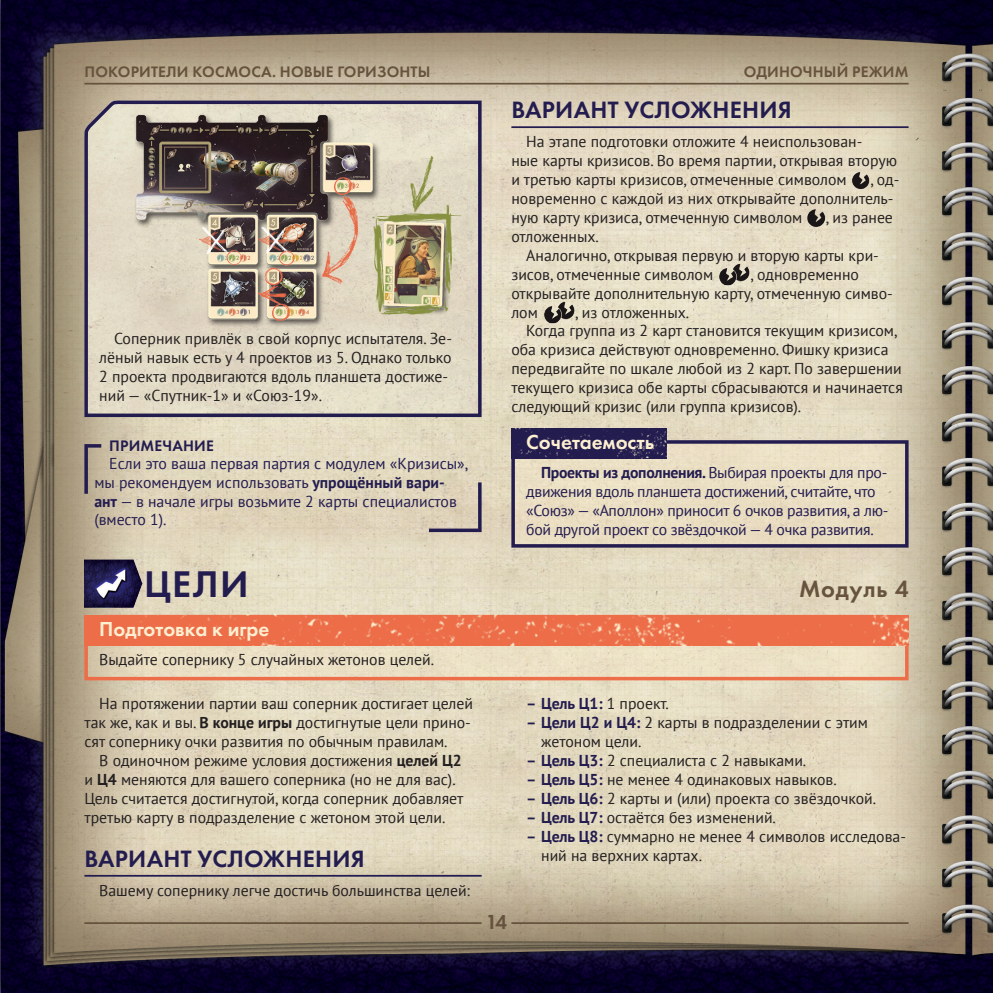
<style>
.page{position:relative;width:993px;height:993px;background:#fff}
.page>*{position:absolute;margin:0;border:0;box-sizing:border-box;transform-origin:0 0}
.t1{font:38.5px "Futura New Demi";color:#231c4f}
.Heading_3{font:24.5px "Futura New Demi";letter-spacing:.01em;color:#231c4f}
.t2{font:24.5px "Futura New Demi";letter-spacing:.03em;color:#67533e}
.t3{font:21px "Futura New Demi";color:#fdefd0}
.t4{font:21px "Futura New Demi";color:#67523f}
.t5{font:15.75px/18.9px "PT Sans";color:#231f20}
.t6{font:15.75px/18.9px "PT Sans";letter-spacing:-.02em;color:#231c4f}
.t7{font:15.75px/18.9px "PT Sans";color:#231c4f}
.t8{font:15.75px "Futura New Demi";letter-spacing:.01em;color:#67533d}
.t9{font:700 15.75px "PT Sans";letter-spacing:-.005em;color:#231c4f}
.t10{font:15.75px "Futura New Demi";letter-spacing:.01em;color:#231c4f}
.s1{font-weight:700}
.s2{font-weight:400;color:#231f20}
.s3{font-weight:700;color:#231c4f}
</style>
<div class="page">
<img style="left:0;top:0;width:992px;height:992px">
<hr style="left:84px;top:921px;width:397px;height:2px;background:#67533e">
<hr style="left:511px;top:921px;width:397px;height:2px;background:#67533e">
<hr style="left:84px;top:83px;width:824px;height:1px;background:#67533e">
<hr style="left:511px;top:126px;width:397px;height:2px;background:#231c4f">
<img style="left:850px;top:171px;width:20px;height:19px">
<img style="left:806px;top:209px;width:19px;height:18px">
<img style="left:718px;top:264px;width:32px;height:23px">
<img style="left:543px;top:302px;width:32px;height:22px">
<div style="left:513px;top:442px;width:393px;height:103px;background:#eadfc3"></div>
<div style="left:511px;top:440px;width:397px;height:107px;border:4px solid #231c4f"></div>
<img style="left:511px;top:427px;width:156px;height:31px">
<svg style="left:83px;top:613px;width:828px;height:69px;background:#e9d0b3"></svg>
<img style="left:84px;top:614px;width:824px;height:31px">
<hr style="left:84px;top:874px;width:397px;height:2px;background:#231c4f">
<svg style="left:83px;top:99px;width:400px;height:319px;background:#cec6b8"></svg>
<img style="left:123px;top:106px;width:337px;height:219px">
<img style="left:357px;top:196px;width:116px;height:135px">
<img style="left:389px;top:143px;width:68px;height:72px">
<img style="left:281px;top:180px;width:99px;height:115px">
<img style="left:264px;top:267px;width:19px;height:12px">
<img style="left:333px;top:175px;width:19px;height:20px">
<img style="left:271px;top:309px;width:19px;height:12px">
<img style="left:226px;top:249px;width:17px;height:17px">
<img style="left:278px;top:250px;width:16px;height:16px">
<img style="left:196px;top:225px;width:35px;height:30px">
<img style="left:200px;top:223px;width:29px;height:39px">
<img style="left:255px;top:225px;width:35px;height:30px">
<img style="left:255px;top:279px;width:35px;height:30px">
<img style="left:257px;top:223px;width:32px;height:38px">
<hr style="left:87px;top:444px;width:14px;height:3px;background:#231c4f">
<svg style="left:84px;top:444px;width:4px;height:49px"></svg>
<svg style="left:429px;top:528px;width:49px;height:4px"></svg>
<hr style="left:478px;top:482px;width:3px;height:50px;background:#231c4f">
<img style="left:84px;top:557px;width:62px;height:52px">
<p class="t8" style="left:84px;top:62px;width:347px">ПОКОРИТЕЛИ КОСМОСА. НОВЫЕ ГОРИЗОНТЫ</p>
<p class="t8" style="left:743px;top:62px;width:166px">ОДИНОЧНЫЙ РЕЖИМ</p>
<p class="Heading_3" style="left:511px;top:95px;width:281px">ВАРИАНТ УСЛОЖНЕНИЯ</p>
<p class="t5" style="left:511px;top:132px;width:387px;text-indent:15px">На этапе подготовки отложите 4 неиспользован-<br>ные карты кризисов. Во время партии, открывая вторую и третью карты кризисов, отмеченные символом</p>
<p class="t5" style="left:511px;top:170px;width:389px;text-indent:359px">, од&shy;новременно с каждой из них открывайте дополнитель&shy;ную карту кризиса, отмеченную символом</p>
<p class="t5" style="left:825px;top:207px;width:68px">, из ранее</p>
<p class="t5" style="left:99px;top:328px;width:354px;text-indent:15px">Соперник привлёк в свой корпус испытателя. Зе&shy;лёный навык есть у 4 проектов из 5. Однако только 2 проекта продвигаются вдоль планшета достиже&shy;ний — «Спутник-1» и «Союз-19».</p>
<p class="t10" style="left:109px;top:435px;width:106px">ПРИМЕЧАНИЕ</p>
<p class="t7" style="left:94px;top:453px;width:375px;text-indent:15px">Если это ваша первая партия с модулем «Кризисы», мы рекомендуем использовать <span class="s1">упрощённый вари&shy;ант</span> — в начале игры возьмите 2 карты специалистов (вместо 1).</p>
<p class="t1" style="left:144px;top:559px;width:106px">ЦЕЛИ</p>
<p class="t3" style="left:99px;top:616px;width:172px">Подготовка к игре</p>
<p class="t5" style="left:99px;top:649px;width:336px">Выдайте сопернику 5 случайных жетонов целей.</p>
<p class="t5" style="left:84px;top:693px;width:390px;text-indent:15px">На протяжении партии ваш соперник достигает целей так же, как и вы. <span class="s1">В конце игры</span> достигнутые цели прино&shy;сят сопернику очки развития по обычным правилам.</p>
<p class="t5" style="left:84px;top:750px;width:380px;text-indent:15px">В одиночном режиме условия достижения <span class="s1">целей Ц2 </span>и <span class="s1">Ц4</span> меняются для вашего соперника (но не для вас).<br>Цель считается достигнутой, когда соперник добавляет третью карту в подразделение с жетоном этой цели.</p>
<p class="Heading_3" style="left:84px;top:843px;width:281px">ВАРИАНТ УСЛОЖНЕНИЯ</p>
<p class="t5" style="left:99px;top:880px;width:372px">Вашему сопернику легче достичь большинства целей:</p>
<p class="t5" style="left:511px;top:226px;width:89px">отложенных.</p>
<p class="t5" style="left:511px;top:245px;width:369px;text-indent:15px">Аналогично, открывая первую и вторую карты кри&shy;зисов, отмеченные символом</p>
<p class="t5" style="left:511px;top:264px;width:383px;text-indent:239px">, одновременно открывайте дополнительную карту, отмеченную симво&shy;лом</p>
<p class="t5" style="left:575px;top:302px;width:115px">, из отложенных.</p>
<p class="t5" style="left:511px;top:321px;width:393px;text-indent:15px">Когда группа из 2 карт становится текущим кризисом, оба кризиса действуют одновременно. Фишку кризиса передвигайте по шкале любой из 2 карт. По завершении текущего кризиса обе карты сбрасываются и начинается следующий кризис (или группа кризисов).</p>
<p class="t3" style="left:526px;top:429px;width:129px">Сочетаемость</p>
<p class="t6" style="left:526px;top:462px;width:363px;text-indent:15px"><span class="s1">Проекты из дополнения.</span> Выбирая проекты для про&shy;движения вдоль планшета достижений, считайте, что «Союз» — «Аполлон» приносит 6 очков развития, а лю&shy;бой другой проект со звёздочкой — 4 очка развития.</p>
<p class="t2" style="left:798px;top:573px;width:111px">Модуль 4</p>
<h3 class="t4" style="left:485px;top:908px;width:23px">14</h3>
<p class="t9" style="left:526px;top:693px;width:144px">– Цель Ц1: <span class="s2">1 проект.</span></p>
<p class="t5" style="left:541px;top:712px;width:328px;text-indent:-15px"><span class="s3">– Цели Ц2 и Ц4:</span> 2 карты в подразделении с этим жетоном цели.</p>
<p class="t5" style="left:526px;top:750px;width:281px"><span class="s3">– Цель Ц3:</span> 2 специалиста с 2 навыками.</p>
<p class="t5" style="left:526px;top:769px;width:312px"><span class="s3">– Цель Ц5:</span> не менее 4 одинаковых навыков.</p>
<p class="t5" style="left:526px;top:788px;width:351px"><span class="s3">– Цель Ц6:</span> 2 карты и (или) проекта со звёздочкой.</p>
<p class="t5" style="left:526px;top:807px;width:251px"><span class="s3">– Цель Ц7:</span> остаётся без изменений.</p>
<p class="t5" style="left:541px;top:826px;width:366px;text-indent:-15px"><span class="s3">– Цель Ц8:</span> суммарно не менее 4 символов исследова&shy;ний на верхних картах.</p>
</div>
